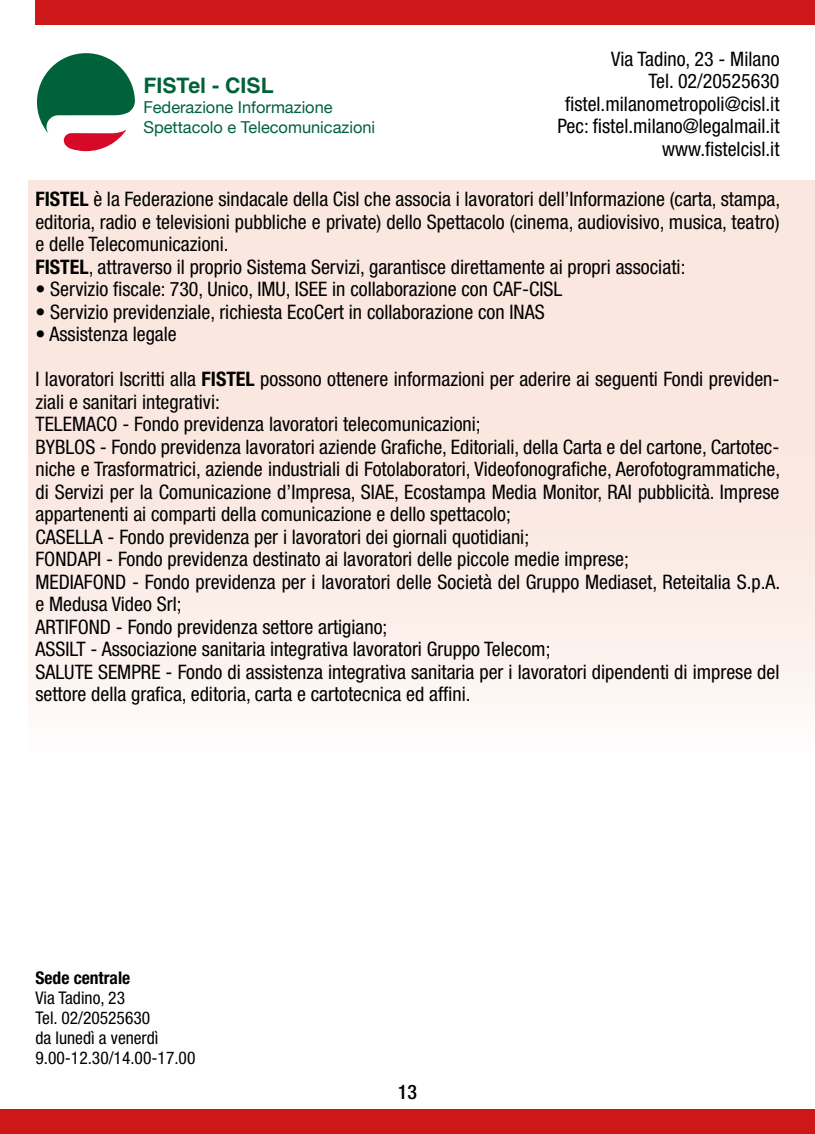
<style>
.page{position:relative;width:815px;height:1134px;background:#fff}
.page>*{position:absolute;margin:0;border:0;box-sizing:border-box;transform-origin:0 0}
.t1{font:700 21.25px "Helvetica";color:#00623a}
.t2{font:condensed 20px/22.5px "Helvetica Neue";color:#000}
.t3{font:500 condensed 20px "Helvetica Neue";color:#000}
.t4{font:condensed 17.5px/20px "Helvetica Neue";color:#000}
.t5{font:700 condensed 17.5px "Helvetica Neue";color:#000}
.t6{font:16.5px/19.8px "Helvetica Neue";color:#00623a}
.s1{font-weight:700}
</style>
<div class="page">
<div style="left:0;top:1109px;width:815px;height:25px;background:#cd1719"></div>
<div style="left:35px;top:0;width:780px;height:25px;background:#cd1719"></div>
<div style="left:28px;top:181px;width:787px;height:572px;background:linear-gradient(to bottom,#f9e2d9,#fcf5f2)"></div>
<svg style="left:37px;top:53px;width:98px;height:98px"></svg>
<p class="t2" style="left:557px;top:47px;width:224px;text-align:right">Via Tadino, 23 - Milano<br>Tel. 02/20525630 fistel.milanometropoli@cisl.it<br>Pec: fistel.milano@legalmail.it www.fistelcisl.it</p>
<p class="t2" style="left:35px;top:188px;width:746px"><span class="s1">FISTEL</span> è la Federazione sindacale della Cisl che associa i lavoratori dell’Informazione (carta, stampa, editoria, radio e televisioni pubbliche e private) dello Spettacolo (cinema, audiovisivo, musica, teatro) e delle Telecomunicazioni.<br><span class="s1">FISTEL</span>, attraverso il proprio Sistema Servizi, garantisce direttamente ai propri associati:</p>
<p class="t2" style="left:35px;top:278px;width:529px">• Servizio fiscale: 730, Unico, IMU, ISEE in collaborazione con CAF-CISL</p>
<p class="t2" style="left:35px;top:300px;width:511px">• Servizio previdenziale, richiesta EcoCert in collaborazione con INAS</p>
<p class="t2" style="left:35px;top:323px;width:143px">• Assistenza legale</p>
<p class="t2" style="left:35px;top:368px;width:746px">I lavoratori Iscritti alla <span class="s1">FISTEL</span> possono ottenere informazioni per aderire ai seguenti Fondi previden&shy;ziali e sanitari integrativi:<br>TELEMACO - Fondo previdenza lavoratori telecomunicazioni;<br>BYBLOS - Fondo previdenza lavoratori aziende Grafiche, Editoriali, della Carta e del cartone, Cartotec&shy;niche e Trasformatrici, aziende industriali di Fotolaboratori, Videofonografiche, Aerofotogrammatiche, di Servizi per la Comunicazione d’Impresa, SIAE, Ecostampa Media Monitor, RAI pubblicità. Imprese appartenenti ai comparti della comunicazione e dello spettacolo;<br>CASELLA - Fondo previdenza per i lavoratori dei giornali quotidiani;<br>FONDAPI - Fondo previdenza destinato ai lavoratori delle piccole medie imprese;<br>MEDIAFOND - Fondo previdenza per i lavoratori delle Società del Gruppo Mediaset, Reteitalia S.p.A. e Medusa Video Srl;<br>ARTIFOND - Fondo previdenza settore artigiano;<br>ASSILT - Associazione sanitaria integrativa lavoratori Gruppo Telecom;<br>SALUTE SEMPRE - Fondo di assistenza integrativa sanitaria per i lavoratori dipendenti di imprese del settore della grafica, editoria, carta e cartotecnica ed affini.</p>
<p class="t1" style="left:143px;top:73px;width:132px">FISTel - CISL</p>
<p class="t6" style="left:143px;top:98px;width:233px">Federazione Informazione<br>Spettacolo e Telecomunicazioni</p>
<p class="t5" style="left:35px;top:967px;width:96px">Sede centrale</p>
<p class="t4" style="left:35px;top:988px;width:161px">Via Tadino, 23<br>Tel. 02/20525630<br>da lunedì a venerdì<br>9.00-12.30/14.00-17.00</p>
<p class="t3" style="left:398px;top:1079px;width:21px">13</p>
</div>
